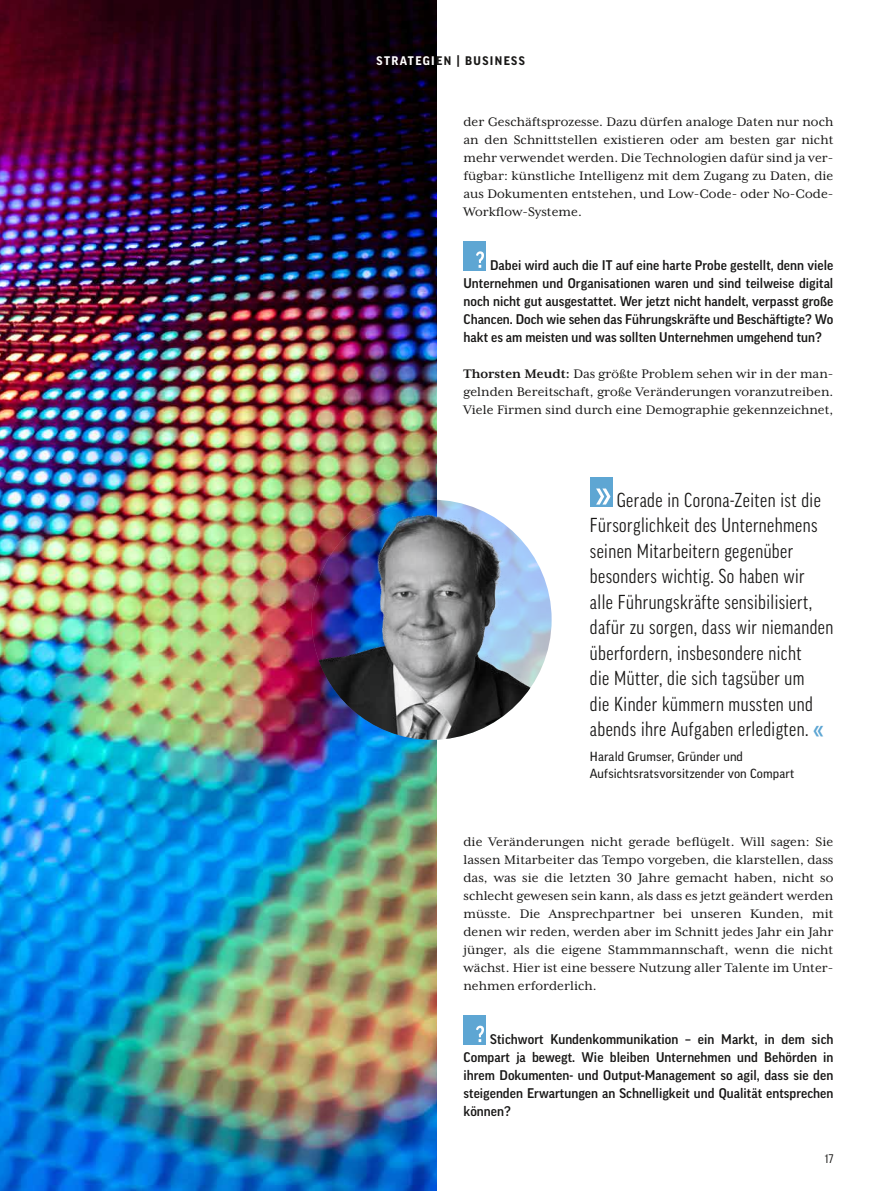
<style>
.page{position:relative;width:893px;height:1191px;background:#fff}
.page>*{position:absolute;margin:0;border:0;box-sizing:border-box;transform-origin:0 0}
.t1{font:condensed 19.5px/25.5px "Good Pro";letter-spacing:.02em;color:#181716}
.t2{font:14.25px/18px "Mrs Eaves XL Serif OT";color:#181716;text-align:justify}
.t3{font:500 13.5px/18px "Good Pro";color:#181716;text-align:justify}
.t4{font:12.75px/16.5px "Good Pro News";letter-spacing:.01em;color:#181716}
.t5{font:700 12px "Good Pro";letter-spacing:.11em;color:#181716}
.t6{font:12px "Good Pro Cond News";color:#181716}
.s1{color:#fff}
.s2{font-weight:700}
.s3{font-weight:500;font-size:30px;color:#5ea6d3}
</style>
<div class="page">
<img style="left:0;top:0;width:436px;height:1191px">
<div style="left:463px;top:241px;width:23px;height:29px;background:#5ea6d3"></div>
<svg style="left:476px;top:251px;width:8px;height:17px"></svg>
<div style="left:463px;top:1015px;width:23px;height:29px;background:#5ea6d3"></div>
<svg style="left:476px;top:1025px;width:8px;height:17px"></svg>
<div style="left:590px;top:477px;width:22px;height:29px;background:#5ea6d3"></div>
<svg style="left:596px;top:488px;width:14px;height:16px"></svg>
<img style="left:312px;top:500px;width:240px;height:240px">
<p class="t5" style="left:377px;top:54px;width:150px"><span class="s1">STRATEGI</span>EN | BUSINESS</p>
<p class="t2" style="left:463px;top:113px;width:371px">der Geschäftsprozesse. Dazu dürfen analoge Daten nur noch an den Schnittstellen existieren oder am besten gar nicht mehr verwendet werden. Die Technologien dafür sind ja ver&shy;fügbar: künstliche Intelligenz mit dem Zugang zu Daten, die aus Dokumenten entstehen, und Low-Code- oder No-Code-Workflow-Systeme.</p>
<p class="t3" style="left:463px;top:256px;width:371px;text-indent:27px">Dabei wird auch die IT auf eine harte Probe gestellt, denn viele Unternehmen und Organisationen waren und sind teilweise digital noch nicht gut ausgestattet. Wer jetzt nicht handelt, verpasst große Chancen. Doch wie sehen das Führungskräfte und Beschäftigte? Wo hakt es am meisten und was sollten Unternehmen umgehend tun?</p>
<p class="t2" style="left:463px;top:365px;width:371px"><span class="s2">Thorsten Meudt:</span> Das größte Problem sehen wir in der man&shy;gelnden Bereitschaft, große Veränderungen voranzutreiben.<br>Viele Firmen sind durch eine Demographie gekennzeichnet,</p>
<p class="t1" style="left:590px;top:487px;width:245px;text-indent:27px">Gerade in Corona-Zeiten ist die Fürsorglichkeit des Unternehmens seinen Mitarbeitern gegenüber besonders wichtig. So haben wir<br>alle Führungskräfte sensibilisiert, dafür zu sorgen, dass wir niemanden überfordern, insbesondere nicht<br>die Mütter, die sich tagsüber um<br>die Kinder kümmern mussten und abends ihre Aufgaben erledigten. <span class="s3">«</span></p>
<p class="t4" style="left:590px;top:748px;width:206px">Harald Grumser, Gründer und<br>Aufsichtsratsvorsitzender von Compart</p>
<p class="t2" style="left:463px;top:833px;width:372px">die Veränderungen nicht gerade beflügelt. Will sagen: Sie lassen Mitarbeiter das Tempo vorgeben, die klarstellen, dass das, was sie die letzten 30 Jahre gemacht haben, nicht so schlecht gewesen sein kann, als dass es jetzt geändert werden müsste. Die Ansprechpartner bei unseren Kunden, mit denen wir reden, werden aber im Schnitt jedes Jahr ein Jahr jünger, als die eigene Stammmannschaft, wenn die nicht wächst. Hier ist eine bessere Nutzung aller Talente im Unter&shy;nehmen erforderlich.</p>
<p class="t3" style="left:463px;top:1030px;width:372px;text-indent:27px">Stichwort Kundenkommunikation – ein Markt, in dem sich Compart ja bewegt. Wie bleiben Unternehmen und Behörden in ihrem Dokumenten- und Output-Management so agil, dass sie den steigenden Erwartungen an Schnelligkeit und Qualität entsprechen können?</p>
<p class="t6" style="left:825px;top:1151px;width:10px">17</p>
</div>
